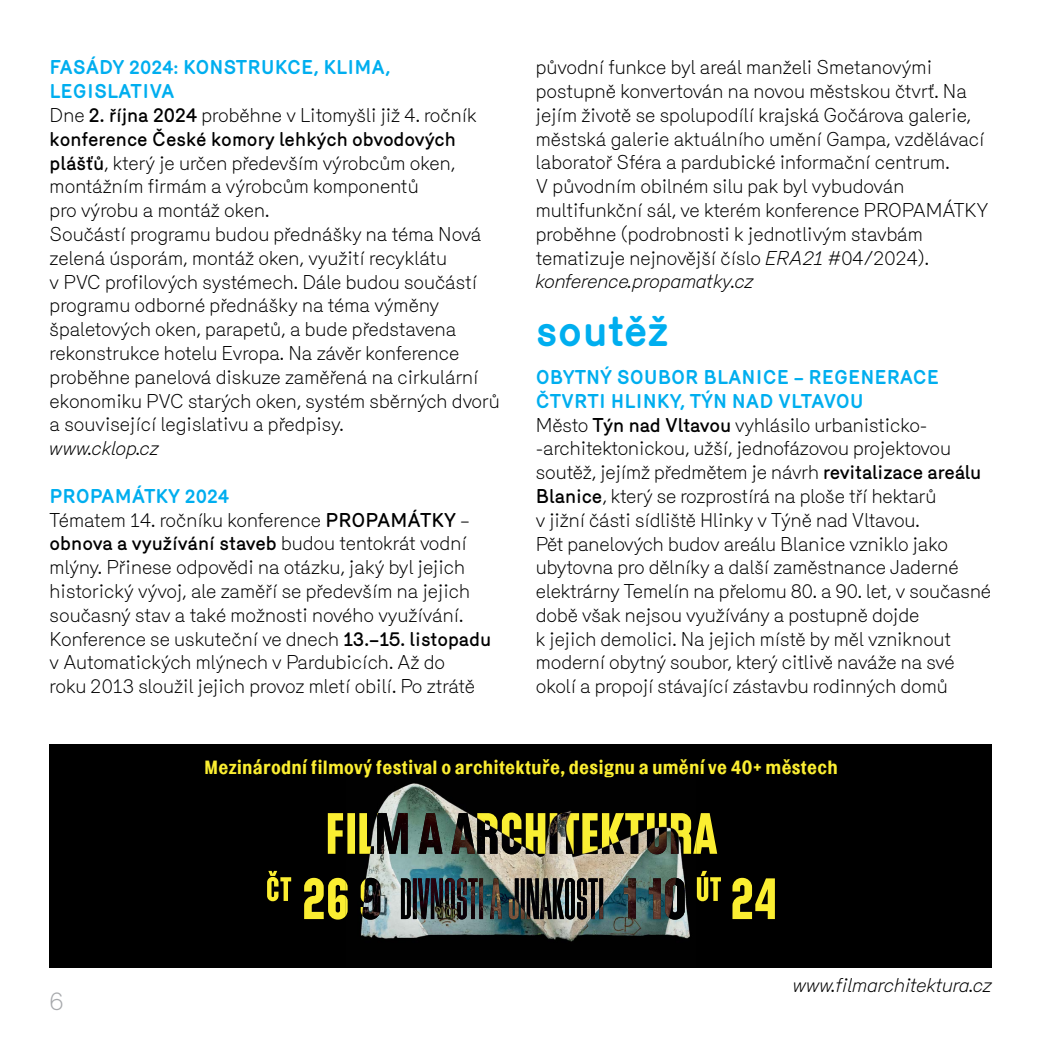
<style>
.page{position:relative;width:1042px;height:1042px;background:#fff}
.page>*{position:absolute;margin:0;border:0;box-sizing:border-box;transform-origin:0 0}
.t1{font:700 43.75px "Mercury";color:#00aeef}
.t2{font:300 24.5px "Mercury";color:#a7a9ac}
.t3{font:300 19.25px/23.8px "Mercury";letter-spacing:-.005em;color:#000}
.t4{font:italic 300 19.25px "Mercury";color:#000}
.t5{font:700 19.25px "Mercury";color:#00aeef}
.t6{font:700 18.9px "Topol";letter-spacing:.01em;color:#fbee31}
.s1{font-weight:700;color:#00aeef}
.s2{font-weight:500}
.s3{font-style:italic}
</style>
<div class="page">
<div style="left:50px;top:744px;width:942px;height:223px;background:#000"></div>
<img style="left:361px;top:783px;width:329px;height:159px">
<svg style="left:267px;top:871px;width:508px;height:48px"></svg>
<img style="left:361px;top:878px;width:324px;height:41px">
<svg style="left:328px;top:813px;width:389px;height:41px"></svg>
<img style="left:347px;top:812px;width:350px;height:42px">
<p class="t3" style="left:50px;top:56px;width:452px"><span class="s1">fasády 2024: konstrukce, klima,<br>legis lativa<br></span>Dne <span class="s2">2. října 2024</span> proběhne v Litomyšli již 4. ročník <span class="s2">konference České komory lehkých obvodových plášťů</span>, který je určen především výrobcům oken, montážním firmám a výrobcům komponentů<br>pro výrobu a montáž oken.<br>Součástí programu budou přednášky na téma Nová zelená úsporám, montáž oken, využití recyklátu<br>v PVC profilových systémech. Dále budou součástí programu odborné přednášky na téma výměny špaletových oken, parapetů, a bude představena rekonstrukce hotelu Evropa. Na závěr konference proběhne panelová diskuze zaměřená na cirkulární ekonomiku PVC starých oken, systém sběrných dvorů a související legislativu a předpisy.</p>
<p class="t4" style="left:50px;top:437px;width:111px">www.cklop.cz</p>
<p class="t5" style="left:50px;top:485px;width:14px">PROPAMÁTKY</p>
<p class="t3" style="left:50px;top:484px;width:443px;text-indent:135px"><span class="s1">2024<br></span>Tématem 14. ročníku konference <span class="s2">PROPAMÁTKY</span> – <span class="s2">obnova a využívání staveb</span> budou tentokrát vodní mlýny. Přinese odpovědi na otázku, jaký byl jejich historický vývoj, ale zaměří se především na jejich současný stav a také možnosti nového využívání.<br>Konference se uskuteční ve dnech <span class="s2">13.–15. listopadu </span>v Automatických mlýnech v Pardubicích. Až do<br>roku 2013 sloužil jejich provoz mletí obilí. Po ztrátě</p>
<p class="t3" style="left:536px;top:55px;width:454px">původní funkce byl areál manželi Smetanovými postupně konvertován na novou městskou čtvrť. Na jejím životě se spolupodílí krajská Gočárova galerie, městská galerie aktuálního umění Gampa, vzdělávací laboratoř Sféra a pardubické informační centrum.<br>V původním obilném silu pak byl vybudován multifunkční sál, ve kterém konference PROPAMÁTKY proběhne (podrobnosti k jednotlivým stavbám tematizuje nejnovější číslo <span class="s3">ERA21</span> #04/2024). <span class="s3">konference.propamatky.cz</span></p>
<h1 class="t1" style="left:536px;top:305px;width:134px">soutěž</h1>
<p class="t3" style="left:536px;top:365px;width:457px"><span class="s1">Obytný soubor Blanice – regenerace čtvrti H linky, Týn nad Vltavou<br></span>Město <span class="s2">Týn nad Vltavou</span> vyhlásilo urbanisticko--architektonickou, užší, jednofázovou projektovou soutěž, jejímž předmětem je návrh <span class="s2">revitalizace areálu Blanice</span>, který se rozprostírá na ploše tří hektarů<br>v jižní části sídliště Hlinky v Týně nad Vltavou.<br>Pět panelových budov areálu Blanice vzniklo jako ubytovna pro dělníky a další zaměstnance Jaderné elektrárny Temelín na přelomu 80. a 90. let, v současné době však nejsou využívány a postupně dojde<br>k jejich demolici. Na jejich místě by měl vzniknout moderní obytný soubor, který citlivě naváže na své okolí a propojí stávající zástavbu rodinných domů</p>
<p class="t2" style="left:50px;top:987px;width:16px">6</p>
<p class="t6" style="left:204px;top:756px;width:635px">Mezinárodní filmový festival o architektuře, designu a umění ve 40+ městech</p>
<p class="t4" style="left:793px;top:974px;width:201px">www.filmarchitektura.cz</p>
</div>
